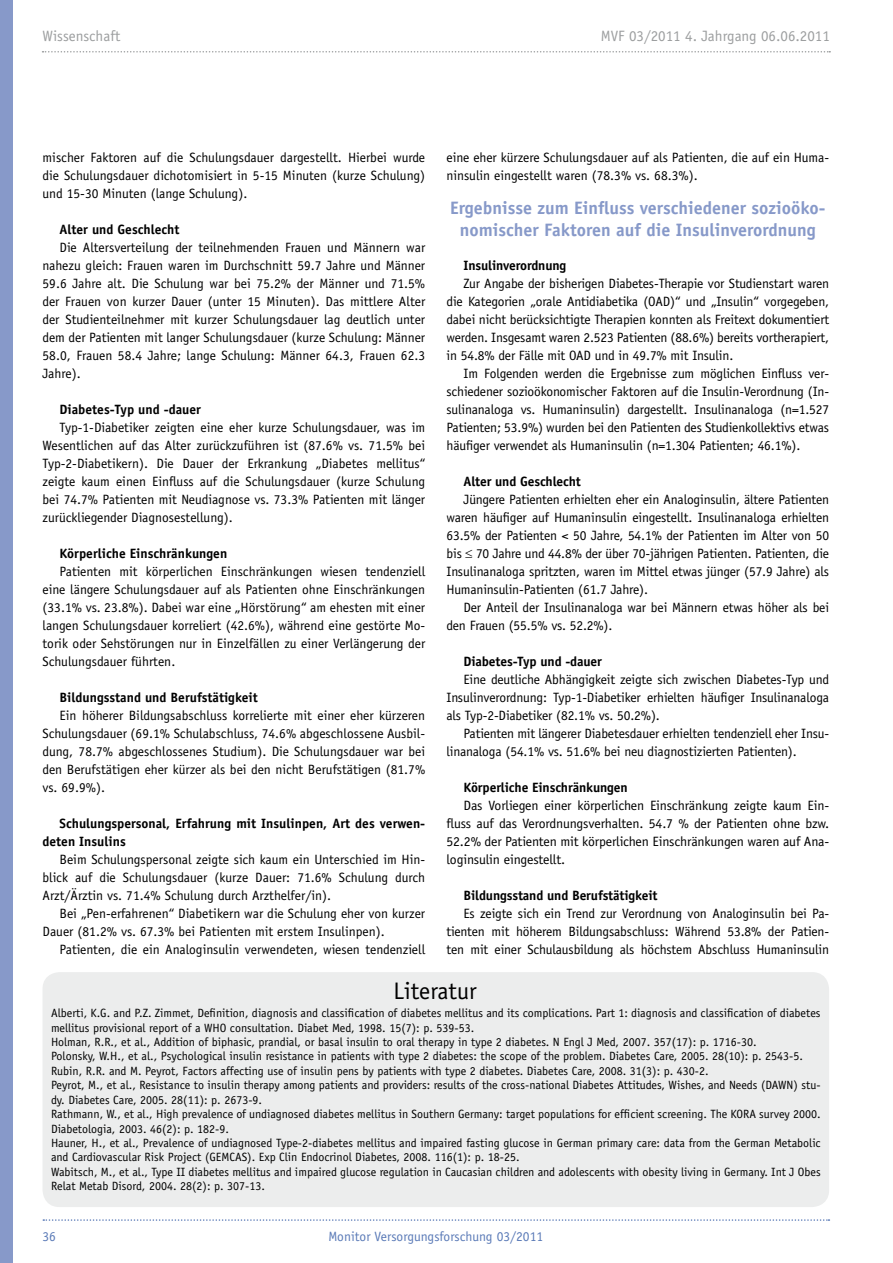
<style>
.page{position:relative;width:893px;height:1263px;background:#fff}
.page>*{position:absolute;margin:0;border:0;box-sizing:border-box;transform-origin:0 0}
.t1{font:24px "Officina Sans";color:#000}
.t2{font:700 18px/21.6px "Officina Sans";color:#8799c9;text-align:center}
.t3{font:15px "Officina Sans";color:#9c9e9f}
.t4{font:13.5px/18px "Officina Sans";letter-spacing:-.01em;color:#000;text-align:justify}
.t5{font:700 13.5px/18px "Officina Sans";color:#000}
.t6{font:13.5px "Officina Sans";color:#5a7ab7}
.t7{font:12px/14.4px "Officina Sans";color:#000}
</style>
<div class="page">
<svg style="left:43px;top:51px;width:787px;height:2px"></svg>
<svg style="left:43px;top:1219px;width:786px;height:2px"></svg>
<div style="left:0;top:0;width:13px;height:1263px;background:#8799c9"></div>
<div style="left:43px;top:972px;width:786px;height:235px;background:#eceded;border-radius:17px"></div>
<p class="t3" style="left:43px;top:27px;width:79px">Wissenschaft</p>
<p class="t3" style="left:601px;top:27px;width:231px">MVF 03/2011 4. Jahrgang 06.06.2011</p>
<p class="t4" style="left:446px;top:148px;width:384px">eine eher kürzere Schulungsdauer auf als Patienten, die auf ein Huma&shy;ninsulin eingestellt waren (78.3% vs. 68.3%).</p>
<h2 class="t2" style="left:450px;top:197px;width:377px">Ergebnisse zum Einfluss verschiedener sozioöko&shy;nomischer Faktoren auf die Insulinverordnung</h2>
<p class="t5" style="left:463px;top:256px;width:104px">Insulinverordnung</p>
<p class="t4" style="left:446px;top:274px;width:384px;text-indent:17px">Zur Angabe der bisherigen Diabetes-Therapie vor Studienstart waren die Kategorien „orale Antidiabetika (OAD)“ und „Insulin“ vorgegeben, dabei nicht berücksichtigte Therapien konnten als Freitext dokumentiert werden. Insgesamt waren 2.523 Patienten (88.6%) bereits vortherapiert, in 54.8% der Fälle mit OAD und in 49.7% mit Insulin.</p>
<p class="t4" style="left:446px;top:364px;width:384px;text-indent:17px">Im Folgenden werden die Ergebnisse zum möglichen Einfluss ver&shy;schiedener sozioökonomischer Faktoren auf die Insulin-Verordnung (In&shy;sulinanaloga vs. Humaninsulin) dargestellt. Insulinanaloga (n=1.527<br>Patienten; 53.9%) wurden bei den Patienten des Studienkollektivs etwas häufiger verwendet als Humaninsulin (n=1.304 Patienten; 46.1%).</p>
<p class="t5" style="left:463px;top:472px;width:119px">Alter und Geschlecht</p>
<p class="t4" style="left:446px;top:490px;width:384px;text-indent:17px">Jüngere Patienten erhielten eher ein Analoginsulin, ältere Patienten waren häufiger auf Humaninsulin eingestellt. Insulinanaloga erhielten 63.5% der Patienten &lt; 50 Jahre, 54.1% der Patienten im Alter von 50 bis ≤ 70 Jahre und 44.8% der über 70-jährigen Patienten. Patienten, die Insulinanaloga spritzten, waren im Mittel etwas jünger (57.9 Jahre) als Humaninsulin-Patienten (61.7 Jahre).</p>
<p class="t4" style="left:446px;top:598px;width:384px;text-indent:17px">Der Anteil der Insulinanaloga war bei Männern etwas höher als bei den Frauen (55.5% vs. 52.2%).</p>
<p class="t5" style="left:463px;top:652px;width:140px">Diabetes-Typ und -dauer</p>
<p class="t4" style="left:446px;top:670px;width:384px;text-indent:17px">Eine deutliche Abhängigkeit zeigte sich zwischen Diabetes-Typ und Insulinverordnung: Typ-1-Diabetiker erhielten häufiger Insulinanaloga als Typ-2-Diabetiker (82.1% vs. 50.2%).</p>
<p class="t4" style="left:446px;top:724px;width:384px;text-indent:17px">Patienten mit längerer Diabetesdauer erhielten tendenziell eher Insu&shy;linanaloga (54.1% vs. 51.6% bei neu diagnostizierten Patienten).</p>
<p class="t5" style="left:463px;top:778px;width:166px">Körperliche Einschränkungen</p>
<p class="t4" style="left:446px;top:796px;width:384px;text-indent:17px">Das Vorliegen einer körperlichen Einschränkung zeigte kaum Ein&shy;fluss auf das Verordnungsverhalten. 54.7 % der Patienten ohne bzw.<br>52.2% der Patienten mit körperlichen Einschränkungen waren auf Ana&shy;loginsulin eingestellt.</p>
<p class="t5" style="left:463px;top:886px;width:195px">Bildungsstand und Berufstätigkeit</p>
<p class="t4" style="left:446px;top:904px;width:384px;text-indent:17px">Es zeigte sich ein Trend zur Verordnung von Analoginsulin bei Pa&shy;tienten mit höherem Bildungsabschluss: Während 53.8% der Patien&shy;ten mit einer Schulausbildung als höchstem Abschluss Humaninsulin</p>
<h1 class="t1" style="left:393px;top:976px;width:85px">Literatur</h1>
<p class="t7" style="left:51px;top:1006px;width:771px">Alberti, K.G. and P.Z. Zimmet, Definition, diagnosis and classification of diabetes mellitus and its complications. Part 1: diagnosis and classification of diabetes mellitus provisional report of a WHO consultation. Diabet Med, 1998. 15(7): p. 539-53.<br>Holman, R.R., et al., Addition of biphasic, prandial, or basal insulin to oral therapy in type 2 diabetes. N Engl J Med, 2007. 357(17): p. 1716-30.<br>Polonsky, W.H., et al., Psychological insulin resistance in patients with type 2 diabetes: the scope of the problem. Diabetes Care, 2005. 28(10): p. 2543-5.<br>Rubin, R.R. and M. Peyrot, Factors affecting use of insulin pens by patients with type 2 diabetes. Diabetes Care, 2008. 31(3): p. 430-2.<br>Peyrot, M., et al., Resistance to insulin therapy among patients and providers: results of the cross-national Diabetes Attitudes, Wishes, and Needs (DAWN) stu&shy;dy. Diabetes Care, 2005. 28(11): p. 2673-9.<br>Rathmann, W., et al., High prevalence of undiagnosed diabetes mellitus in Southern Germany: target populations for efficient screening. The KORA survey 2000.<br>Diabetologia, 2003. 46(2): p. 182-9.<br>Hauner, H., et al., Prevalence of undiagnosed Type-2-diabetes mellitus and impaired fasting glucose in German primary care: data from the German Metabolic and Cardiovascular Risk Project (GEMCAS). Exp Clin Endocrinol Diabetes, 2008. 116(1): p. 18-25.<br>Wabitsch, M., et al., Type II diabetes mellitus and impaired glucose regulation in Caucasian children and adolescents with obesity living in Germany. Int J Obes Relat Metab Disord, 2004. 28(2): p. 307-13.</p>
<p class="t4" style="left:43px;top:148px;width:384px">mischer Faktoren auf die Schulungsdauer dargestellt. Hierbei wurde die Schulungsdauer dichotomisiert in 5-15 Minuten (kurze Schulung) und 15-30 Minuten (lange Schulung).</p>
<p class="t5" style="left:60px;top:220px;width:121px">Alter und Geschlecht</p>
<p class="t4" style="left:43px;top:238px;width:384px;text-indent:17px">Die Altersverteilung der teilnehmenden Frauen und Männern war nahezu gleich: Frauen waren im Durchschnitt 59.7 Jahre und Männer 59.6 Jahre alt. Die Schulung war bei 75.2% der Männer und 71.5% der Frauen von kurzer Dauer (unter 15 Minuten). Das mittlere Alter der Studienteilnehmer mit kurzer Schulungsdauer lag deutlich unter dem der Patienten mit langer Schulungsdauer (kurze Schulung: Männer 58.0, Frauen 58.4 Jahre; lange Schulung: Männer 64.3, Frauen 62.3<br>Jahre).</p>
<p class="t5" style="left:60px;top:400px;width:143px">Diabetes-Typ und -dauer</p>
<p class="t4" style="left:43px;top:418px;width:384px;text-indent:17px">Typ-1-Diabetiker zeigten eine eher kurze Schulungsdauer, was im Wesentlichen auf das Alter zurückzuführen ist (87.6% vs. 71.5% bei Typ-2-Diabetikern). Die Dauer der Erkrankung „Diabetes mellitus“ zeigte kaum einen Einfluss auf die Schulungsdauer (kurze Schulung bei 74.7% Patienten mit Neudiagnose vs. 73.3% Patienten mit länger zurückliegender Diagnosestellung).</p>
<p class="t5" style="left:60px;top:544px;width:169px">Körperliche Einschränkungen</p>
<p class="t4" style="left:43px;top:562px;width:384px;text-indent:17px">Patienten mit körperlichen Einschränkungen wiesen tendenziell eine längere Schulungsdauer auf als Patienten ohne Einschränkungen (33.1% vs. 23.8%). Dabei war eine „Hörstörung“ am ehesten mit einer langen Schulungsdauer korreliert (42.6%), während eine gestörte Mo&shy;torik oder Sehstörungen nur in Einzelfällen zu einer Verlängerung der Schulungsdauer führten.</p>
<p class="t5" style="left:60px;top:688px;width:200px">Bildungsstand und Berufstätigkeit</p>
<p class="t4" style="left:43px;top:706px;width:384px;text-indent:17px">Ein höherer Bildungsabschluss korrelierte mit einer eher kürzeren Schulungsdauer (69.1% Schulabschluss, 74.6% abgeschlossene Ausbil&shy;dung, 78.7% abgeschlossenes Studium). Die Schulungsdauer war bei den Berufstätigen eher kürzer als bei den nicht Berufstätigen (81.7% vs. 69.9%).</p>
<p class="t5" style="left:43px;top:814px;width:384px;text-indent:17px">Schulungspersonal, Erfahrung mit Insulinpen, Art des verwen&shy;deten Insulins</p>
<p class="t4" style="left:43px;top:850px;width:384px;text-indent:17px">Beim Schulungspersonal zeigte sich kaum ein Unterschied im Hin&shy;blick auf die Schulungsdauer (kurze Dauer: 71.6% Schulung durch Arzt/Ärztin vs. 71.4% Schulung durch Arzthelfer/in).</p>
<p class="t4" style="left:43px;top:904px;width:384px;text-indent:17px">Bei „Pen-erfahrenen“ Diabetikern war die Schulung eher von kurzer<br>Dauer (81.2% vs. 67.3% bei Patienten mit erstem Insulinpen).</p>
<p class="t4" style="left:60px;top:940px;width:367px">Patienten, die ein Analoginsulin verwendeten, wiesen tendenziell</p>
<p class="t6" style="left:43px;top:1228px;width:15px">36</p>
<p class="t6" style="left:329px;top:1228px;width:216px">Monitor Versorgungsforschung 03/2011</p>
</div>
